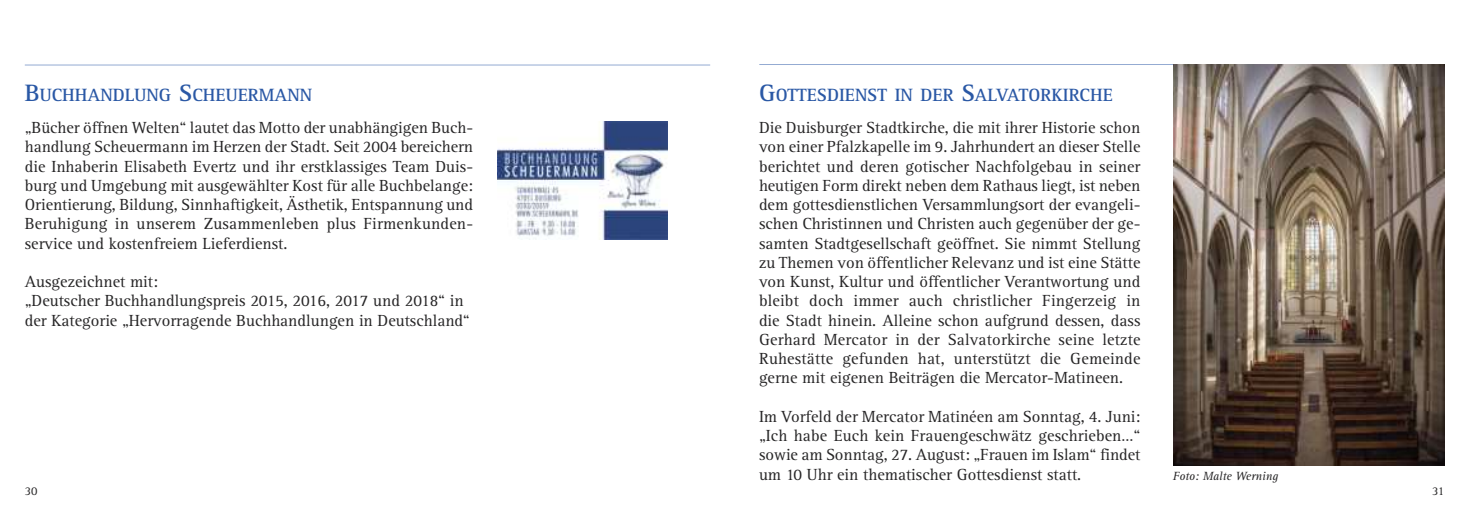
<style>
.page{position:relative;width:1469px;height:521px;background:#fff}
.page>*{position:absolute;margin:0;border:0;box-sizing:border-box;transform-origin:0 0}
.t1{font:700 18.38px "Rotis Serif";color:#2a58a5}
.t2{font:16.62px/19.2px "Rotis Serif";color:#262526;text-align:justify}
.t3{font:italic 12.25px "Rotis Serif";color:#262526}
.t4{font:12.25px "Rotis Serif";color:#262526}
.s1{font-size:24.5px}
</style>
<div class="page">
<hr style="left:25px;top:65px;width:685px;height:1px;background:#94abd2">
<hr style="left:759px;top:64px;width:685px;height:1px;background:#94abd2">
<img style="left:1173px;top:64px;width:271px;height:402px">
<img style="left:498px;top:122px;width:169px;height:118px">
<p class="t1" style="left:25px;top:87px;width:289px"><span class="s1">B</span>UCHHANDLUNG <span class="s1">S</span>CHEUERMANN</p>
<p class="t2" style="left:25px;top:119px;width:450px">„Bücher öffnen Welten“ lautet das Motto der unabhängigen Buch&shy;handlung Scheuermann im Herzen der Stadt. Seit 2004 bereichern die Inhaberin Elisabeth Evertz und ihr erstklassiges Team Duis&shy;burg und Umgebung mit ausgewählter Kost für alle Buchbelange:<br>Orientierung, Bildung, Sinnhaftigkeit, Ästhetik, Entspannung und Beruhigung in unserem Zusammenleben plus Firmenkunden - service und kostenfreiem Lieferdienst.</p>
<p class="t2" style="left:25px;top:273px;width:447px;text-align:left">Ausgezeichnet mit:<br>„Deutscher Buchhandlungspreis 2015, 2016, 2017 und 2018“ in der Kategorie „Hervorragende Buchhandlungen in Deutschland“</p>
<p class="t1" style="left:759px;top:87px;width:355px"><span class="s1">G</span>OTTESDIENST IN DER <span class="s1">S</span>ALVATORKIRCHE</p>
<p class="t2" style="left:759px;top:119px;width:383px">Die Duisburger Stadtkirche, die mit ihrer Historie schon von einer Pfalzkapelle im 9. Jahrhundert an dieser Stelle berichtet und deren gotischer Nachfolgebau in seiner heutigen Form direkt neben dem Rathaus liegt, ist neben dem gottesdienstlichen Versammlungsort der evangeli&shy;schen Christinnen und Christen auch gegenüber der ge&shy;samten Stadtgesellschaft geöffnet. Sie nimmt Stellung zu Themen von öffentlicher Relevanz und ist eine Stätte von Kunst, Kultur und öffentlicher Verantwortung und bleibt doch immer auch christlicher Fingerzeig in die Stadt hinein. Alleine schon aufgrund dessen, dass Gerhard Mercator in der Salvatorkirche seine letzte Ruhestätte gefunden hat, unterstützt die Gemeinde gerne mit eigenen Beiträgen die Mercator-Matineen.</p>
<p class="t2" style="left:759px;top:408px;width:383px">Im Vorfeld der Mercator Matinéen am Sonntag, 4. Juni: „Ich habe Euch kein Frauengeschwätz geschrieben…“ sowie am Sonntag, 27. August: „Frauen im Islam“ findet um 10 Uhr ein thematischer Gottesdienst statt.</p>
<p class="t3" style="left:1172px;top:471px;width:107px">Foto: Malte Werning</p>
<p class="t4" style="left:25px;top:486px;width:14px">30</p>
<p class="t4" style="left:1432px;top:486px;width:14px">31</p>
</div>
